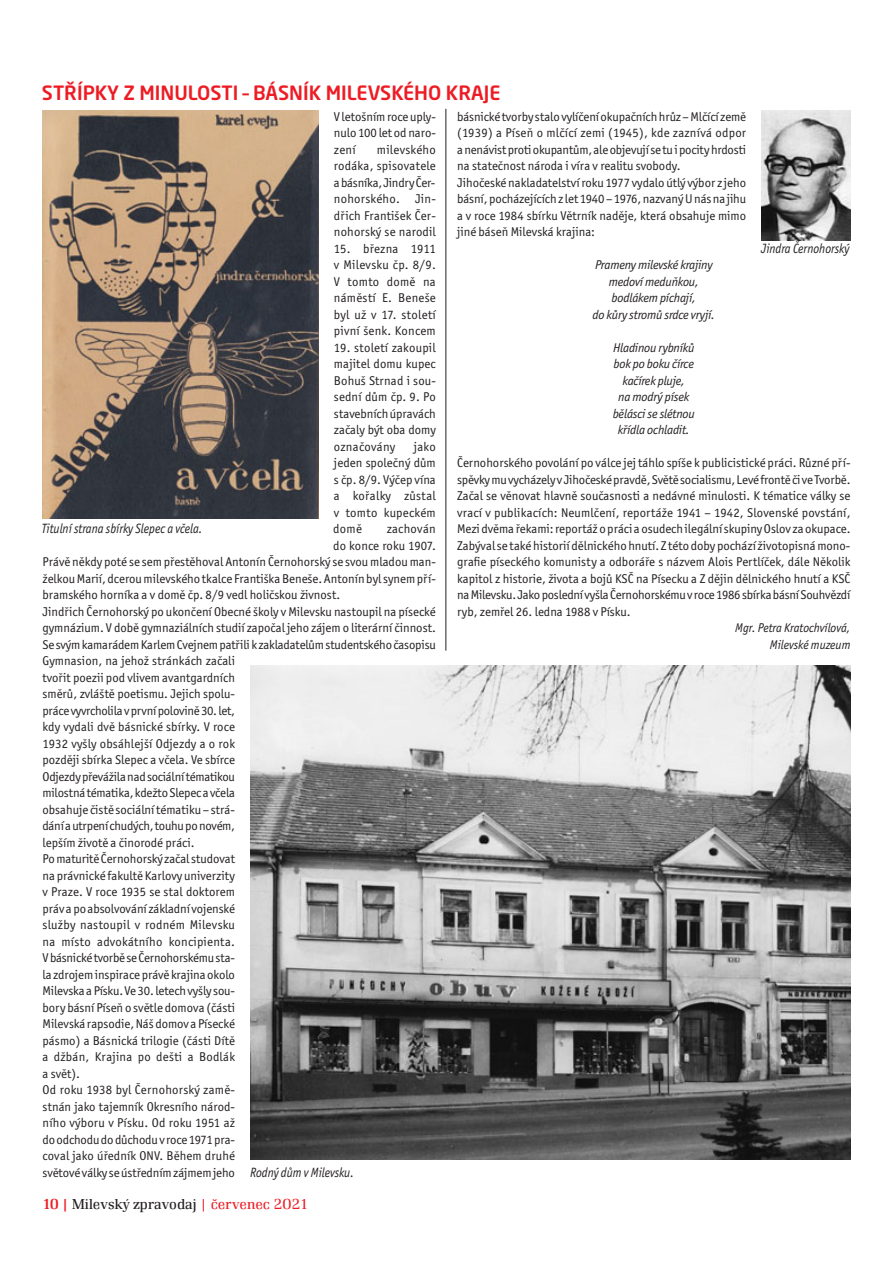
<style>
.page{position:relative;width:893px;height:1263px;background:#fff}
.page>*{position:absolute;margin:0;border:0;box-sizing:border-box;transform-origin:0 0}
.t1{font:500 19.5px "Neo Sans Pro";color:#ed1c24}
.t2{font:300 15px "Renault TOT";color:#231f20}
.t3{font:italic 13.5px "Officina Sans Itc TOT";color:#231f20;scale:.9 1}
.t4{font:12.75px/16.5px "Officina Sans Itc TOT";color:#231f20;text-align:justify}
.t5{font:italic 12.75px/16.5px "Officina Sans Itc TOT";letter-spacing:-.015em;color:#231f20;text-align:center}
.t6{font:12.75px "Officina Sans Itc TOT";letter-spacing:-.02em;color:#231f20}
.t7{font:12.75px "Officina Sans Itc TOT";letter-spacing:.02em;color:#231f20}
.t8{font:italic 12.75px/16.5px "Officina Sans Itc TOT";letter-spacing:-.015em;color:#231f20;text-align:right;scale:.95 1}
.s1{font-weight:500;color:#ed1c24}
.s2{color:#ed1c24}
</style>
<div class="page">
<hr style="left:445px;top:109px;width:1px;height:542px;background:#231f20">
<img style="left:761px;top:111px;width:89px;height:129px">
<img style="left:250px;top:666px;width:600px;height:494px">
<img style="left:43px;top:111px;width:276px;height:407px">
<h1 class="t1" style="left:42px;top:82px;width:460px">STŘÍPKY Z MINULOSTI – BÁSNÍK MILEVSKÉHO KRAJE</h1>
<p class="t4" style="left:334px;top:109px;width:104px">V letošním roce uply&shy;nulo 100 let od naro&shy;zení</p>
<p class="t4" style="left:334px;top:142px;width:103px;text-indent:43px">milevského rodáka, spisovatele a básníka, Jindry Čer&shy;nohorského. Jin&shy;dřich František Čer&shy;nohorský se narodil</p>
<p class="t4" style="left:334px;top:241px;width:103px">15. března 1911 v Milevsku čp. 8/9.<br>V tomto domě na náměstí E. Beneše byl už v 17. století pivní šenk. Koncem</p>
<p class="t4" style="left:334px;top:340px;width:103px">19. století zakoupil majitel domu kupec Bohuš Strnad i sou&shy;sední dům čp. 9. Po stavebních úpravách začaly být oba domy označovány</p>
<p class="t4" style="left:333px;top:439px;width:104px;text-indent:81px">jako jeden společný dům s čp. 8/9. Výčep vína a kořalky zůstal v tomto kupeckém domě</p>
<p class="t3" style="left:42px;top:523px;width:180px">Titulní strana sbírky Slepec a včela.</p>
<p class="t7" style="left:387px;top:524px;width:51px">zachován</p>
<p class="t4" style="left:333px;top:538px;width:104px">do konce roku 1907.</p>
<p class="t4" style="left:43px;top:555px;width:395px">Právě někdy poté se sem přestěhoval Antonín Černohorský se svou mladou man-</p>
<p class="t4" style="left:43px;top:571px;width:395px">želkou Marií, dcerou milevského tkalce Františka Beneše. Antonín byl synem pří-</p>
<p class="t4" style="left:43px;top:588px;width:299px">bramského horníka a v domě čp. 8/9 vedl holičskou živnost.</p>
<p class="t4" style="left:43px;top:604px;width:395px">Jindřich Černohorský po ukončení Obecné školy v Milevsku nastoupil na písecké</p>
<p class="t4" style="left:43px;top:621px;width:395px">gymnázium. V době gymnaziálních studií započal jeho zájem o literární činnost.</p>
<p class="t4" style="left:43px;top:637px;width:395px">Se svým kamarádem Karlem Cvejnem patřili k zakladatelům studentského časopisu</p>
<p class="t4" style="left:43px;top:654px;width:194px">Gymnasion, na jehož stránkách začali</p>
<p class="t4" style="left:43px;top:670px;width:194px">tvořit poezii pod vlivem avantgardních</p>
<p class="t4" style="left:43px;top:687px;width:194px">směrů, zvláště poetismu. Jejich spolu-</p>
<p class="t6" style="left:43px;top:705px;width:194px">práce vyvrcholila v první polovině 30. let,</p>
<p class="t4" style="left:43px;top:720px;width:194px">kdy vydali dvě básnické sbírky. V roce</p>
<p class="t4" style="left:43px;top:736px;width:194px">1932 vyšly obsáhlejší Odjezdy a o rok</p>
<p class="t4" style="left:43px;top:753px;width:194px">později sbírka Slepec a včela. Ve sbírce</p>
<p class="t6" style="left:43px;top:771px;width:194px">Odjezdy převážila nad sociální tématikou</p>
<p class="t4" style="left:43px;top:786px;width:194px">milostná tématika, kdežto Slepec a včela</p>
<p class="t4" style="left:43px;top:802px;width:194px">obsahuje čistě sociální tématiku – strá-</p>
<p class="t6" style="left:43px;top:821px;width:194px">dání a utrpení chudých, touhu po novém,</p>
<p class="t4" style="left:43px;top:835px;width:153px">lepším životě a činorodé práci.</p>
<p class="t4" style="left:43px;top:852px;width:194px">Po maturitě Černohorský začal studovat</p>
<p class="t4" style="left:43px;top:868px;width:194px">na právnické fakultě Karlovy univerzity</p>
<p class="t4" style="left:43px;top:885px;width:194px">v Praze. V roce 1935 se stal doktorem</p>
<p class="t4" style="left:43px;top:901px;width:194px">práv a po absolvování základní vojenské</p>
<p class="t7" style="left:43px;top:920px;width:194px">služby nastoupil v rodném Milevsku</p>
<p class="t7" style="left:43px;top:936px;width:194px">na místo advokátního koncipienta.</p>
<p class="t6" style="left:43px;top:953px;width:194px">V básnické tvorbě se Černohorskému sta-</p>
<p class="t4" style="left:43px;top:967px;width:194px">la zdrojem inspirace právě krajina okolo</p>
<p class="t4" style="left:43px;top:984px;width:194px">Milevska a Písku. Ve 30. letech vyšly sou-</p>
<p class="t4" style="left:43px;top:1000px;width:194px">bory básní Píseň o světle domova (části</p>
<p class="t4" style="left:43px;top:1017px;width:194px">Milevská rapsodie, Náš domov a Písecké</p>
<p class="t4" style="left:43px;top:1033px;width:194px">pásmo) a Básnická trilogie (části Dítě</p>
<p class="t7" style="left:43px;top:1052px;width:194px">a džbán, Krajina po dešti a Bodlák</p>
<p class="t4" style="left:43px;top:1066px;width:39px">a svět).</p>
<p class="t7" style="left:43px;top:1085px;width:194px">Od roku 1938 byl Černohorský zamě-</p>
<p class="t4" style="left:43px;top:1099px;width:194px">stnán jako tajemník Okresního národ-</p>
<p class="t4" style="left:43px;top:1116px;width:194px">ního výboru v Písku. Od roku 1951 až</p>
<p class="t4" style="left:43px;top:1132px;width:194px">do odchodu do důchodu v roce 1971 pra-</p>
<p class="t4" style="left:43px;top:1149px;width:194px">coval jako úředník ONV. Během druhé</p>
<p class="t4" style="left:43px;top:1165px;width:194px">světové války se ústředním zájmem jeho</p>
<p class="t3" style="left:250px;top:1167px;width:117px">Rodný dům v Milevsku.</p>
<p class="t2" style="left:43px;top:1199px;width:268px"><span class="s1">10 |</span> Milevský zpravodaj <span class="s2">| červenec 2021</span></p>
<p class="t4" style="left:457px;top:109px;width:291px;text-align:left">básnické tvorby stalo vylíčení okupačních hrůz – Mlčící země (1939) a Píseň o mlčící zemi (1945), kde zaznívá odpor a nenávist proti okupantům, ale objevují se tu i pocity hrdosti na statečnost národa i víra v realitu svobody.<br>Jihočeské nakladatelství roku 1977 vydalo útlý výbor z jeho básní, pocházejících z let 1940 – 1976, nazvaný U nás na jihu a v roce 1984 sbírku Větrník naděje, která obsahuje mimo jiné báseň Milevská krajina:</p>
<p class="t5" style="left:592px;top:258px;width:124px">Prameny milevské krajiny medoví meduňkou, bodlákem píchají,<br>do kůry stromů srdce vryjí.</p>
<p class="t5" style="left:613px;top:340px;width:84px">Hladinou rybníků bok po boku čírce kačírek pluje,<br>na modrý písek bělásci se slétnou křídla ochladit.</p>
<p class="t4" style="left:457px;top:456px;width:395px">Černohorského povolání po válce jej táhlo spíše k publicistické práci. Různé pří&shy;spěvky mu vycházely v Jihočeské pravdě, Světě socialismu, Levé frontě či ve Tvorbě.<br>Začal se věnovat hlavně současnosti a nedávné minulosti. K tématice války se vrací v publikacích: Neumlčení, reportáže 1941 – 1942, Slovenské povstání, Mezi dvěma řekami: reportáž o práci a osudech ilegální skupiny Oslov za okupace.<br>Zabýval se také historií dělnického hnutí. Z této doby pochází životopisná mono&shy;grafie píseckého komunisty a odboráře s názvem Alois Pertlíček, dále Několik kapitol z historie, života a bojů KSČ na Písecku a Z dějin dělnického hnutí a KSČ na Milevsku. Jako poslední vyšla Černohorskému v roce 1986 sbírka básní Souhvězdí ryb, zemřel 26. ledna 1988 v Písku.</p>
<p class="t8" style="left:735px;top:621px;width:123px">Mgr. Petra Kratochvílová,<br>Milevské muzeum</p>
<p class="t3" style="left:761px;top:243px;width:99px">Jindra Černohorský</p>
</div>
